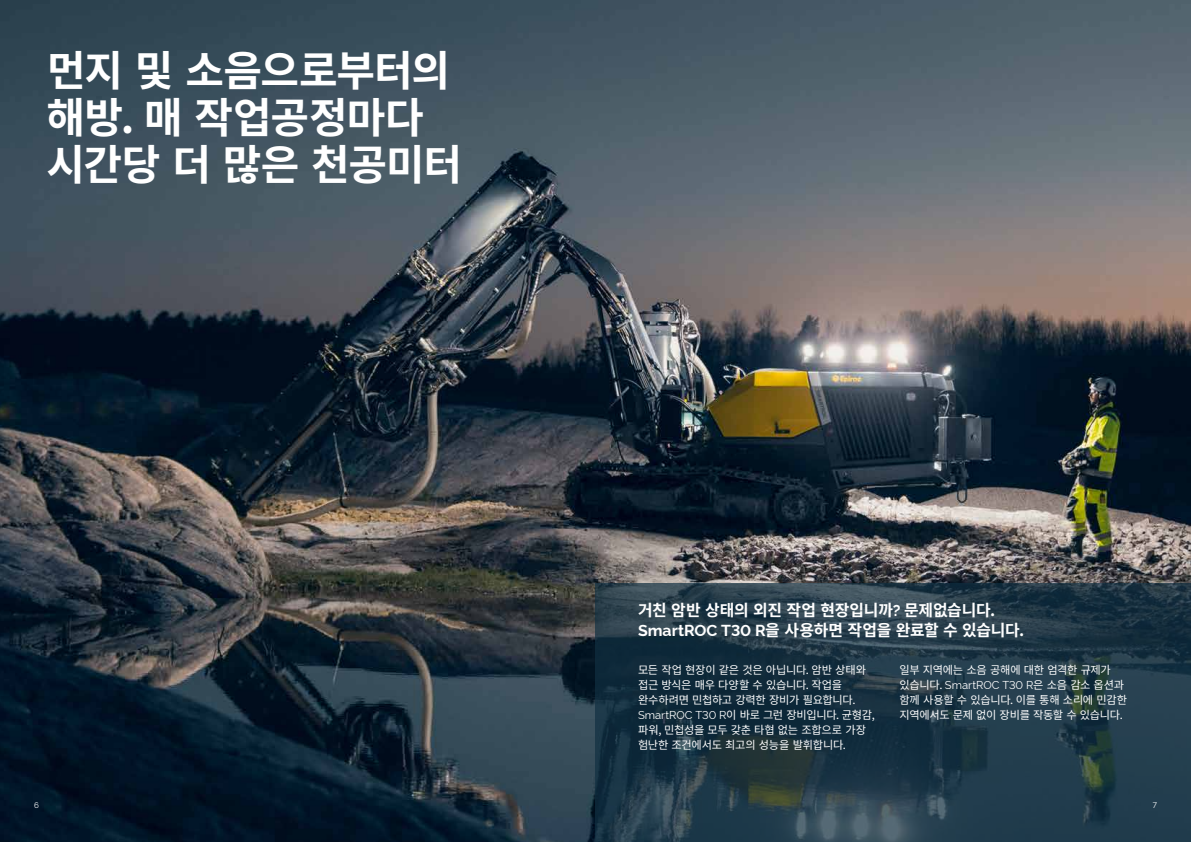
<style>
.page{position:relative;width:1191px;height:842px;background:#fff}
.page>*{position:absolute;margin:0;border:0;box-sizing:border-box;transform-origin:0 0}
.t1{font:700 42px/47px "Noto Sans CJ Kkr";letter-spacing:-.025em;color:#fff}
.t2{font:700 15.9px/20.5px "Noto Sans CJ Kkr";letter-spacing:-.015em;color:#fff}
.t3{font:11.2px/14.9px "Noto Sans CJ Kkr";letter-spacing:-.025em;color:#fff}
.t4{font:8px "Rawline";color:#fff}
.s1{font-family:"Rawline"}
</style>
<div class="page">
<img style="left:0;top:0;width:1191px;height:842px">
<svg style="left:595px;top:583px;width:596px;height:259px;background:#213947"></svg>
<h1 class="t1" style="left:46px;top:48px;width:417px">먼지 및 소음으로부터의 해방. 매 작업공정마다 시간당 더 많은 천공미터</h1>
<h2 class="t2" style="left:638px;top:600px;width:388px">거친 암반 상태의 외진 작업 현장입니까<span class="s1">?</span> 문제없습니다.<br><span class="s1">SmartROC T30 R</span>을 사용하면 작업을 완료할 수 있습니다.</h2>
<p class="t3" style="left:638px;top:663px;width:238px">모든 작업 현장이 같은 것은 아닙니다. 암반 상태와 접근 방식은 매우 다양할 수 있습니다. 작업을 완수하려면 민첩하고 강력한 장비가 필요합니다.<br><span class="s1">SmartROC T30 R</span>이 바로 그런 장비입니다. 균형감, 파워, 민첩성을 모두 갖춘 타협 없는 조합으로 가장 험난한 조건에서도 최고의 성능을 발휘합니다.</p>
<p class="t3" style="left:899px;top:663px;width:229px">일부 지역에는 소음 공해에 대한 엄격한 규제가 있습니다. <span class="s1">SmartROC T30 R</span>은 소음 감소 옵션과 함께 사용할 수 있습니다. 이를 통해 소리에 민감한 지역에서도 문제 없이 장비를 작동할 수 있습니다.</p>
<p class="t4" style="left:34px;top:799px;width:6px">6</p>
<p class="t4" style="left:1152px;top:799px;width:6px">7</p>
</div>
